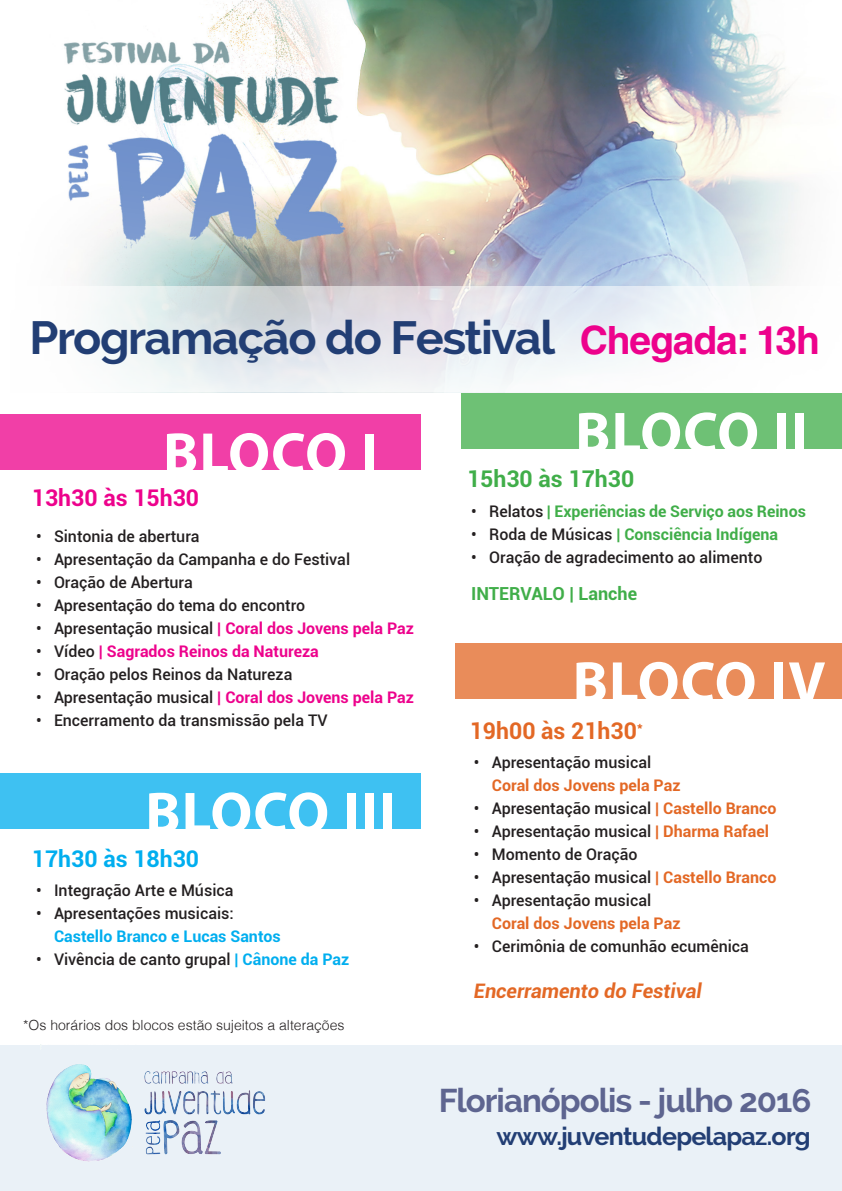
<style>
.page{position:relative;width:842px;height:1191px;background:#fff}
.page>*{position:absolute;margin:0;border:0;box-sizing:border-box;transform-origin:0 0}
.t1{font:700 59.3px "Myriad Pro";letter-spacing:.02em;color:#fff}
.t2{font:700 46.7px "Raleway";letter-spacing:-.03em;color:#223e74}
.t3{font:700 33px "Raleway";letter-spacing:-.03em;color:#5e6590}
.t4{font:700 25px "Raleway";letter-spacing:-.03em;color:#223e74}
.t5{font:700 23px "Roboto";color:#e36825}
.t6{font:700 23px "Roboto";color:#ed028c}
.t7{font:700 23px "Roboto";color:#00aeef}
.t8{font:700 23px "Roboto";color:#40ae49}
.t9{font:italic 700 20px "Roboto";color:#e36825}
.t10{font:700 18px "Roboto";color:#40ae49}
.t11{font:500 16px "Roboto";color:#231f20}
.t12{font:700 16px "Roboto";color:#ed028c}
.t13{font:700 16px/23px "Roboto";color:#e36825}
.t14{font:700 16px "Roboto";color:#40ae49}
.t15{font:700 16px/23px "Roboto";color:#00aeef}
.t16{font:300 14px "Helvetica";color:#231f20}
.s1{font-family:"Helvetica LT Std";font-size:39px;color:#ed028c}
.s2{font-weight:500;color:#231f20}
.s3{font-weight:700;color:#00aeef}
.s4{font-weight:700;color:#e36825}
</style>
<div class="page">
<img style="left:63px;top:0;width:738px;height:287px">
<svg style="left:97px;top:287px;width:628px;height:105px"></svg>
<div style="left:0;top:1045px;width:842px;height:146px;background:#eaf1f7"></div>
<div style="left:0;top:414px;width:420px;height:55px;background:#f13fa7"></div>
<div style="left:455px;top:643px;width:387px;height:55px;background:#e98c5a"></div>
<div style="left:0;top:773px;width:420px;height:55px;background:#3ec1f2"></div>
<div style="left:461px;top:393px;width:381px;height:56px;background:#6ec175"></div>
<img style="left:46px;top:1064px;width:220px;height:98px">
<p class="t2" style="left:30px;top:311px;width:792px">Programação do Festival <span class="s1">Chegada: 13h</span></p>
<p class="t1" style="left:163px;top:415px;width:216px">BLOCO I</p>
<p class="t6" style="left:32px;top:482px;width:169px">13h30 às 15h30</p>
<p class="t11" style="left:36px;top:525px;width:165px">• Sintonia de abertura</p>
<p class="t11" style="left:36px;top:548px;width:316px">• Apresentação da Campanha e do Festival</p>
<p class="t11" style="left:36px;top:571px;width:158px">• Oração de Abertura</p>
<p class="t11" style="left:36px;top:594px;width:271px">• Apresentação do tema do encontro</p>
<p class="t12" style="left:36px;top:617px;width:379px"><span class="s2">• Apresentação musical</span> | Coral dos Jovens pela Paz</p>
<p class="t12" style="left:36px;top:640px;width:284px"><span class="s2">• Vídeo</span> | Sagrados Reinos da Natureza</p>
<p class="t11" style="left:36px;top:663px;width:258px">• Oração pelos Reinos da Natureza</p>
<p class="t12" style="left:36px;top:686px;width:379px"><span class="s2">• Apresentação musical</span> | Coral dos Jovens pela Paz</p>
<p class="t11" style="left:36px;top:709px;width:293px">• Encerramento da transmissão pela TV</p>
<p class="t1" style="left:145px;top:774px;width:252px">BLOCO III</p>
<p class="t7" style="left:32px;top:843px;width:169px">17h30 às 18h30</p>
<p class="t11" style="left:36px;top:879px;width:199px">• Integração Arte e Música</p>
<p class="t15" style="left:54px;top:901px;width:228px;text-indent:-18px"><span class="s2">• Apresentações musicais:<br></span>Castello Branco e Lucas Santos</p>
<p class="t11" style="left:36px;top:948px;width:315px">• Vivência de canto grupal <span class="s3">| Cânone da Paz</span></p>
<p class="t16" style="left:23px;top:1013px;width:323px">*Os horários dos blocos estão sujeitos a alterações</p>
<p class="t1" style="left:575px;top:394px;width:234px">BLOCO II</p>
<p class="t8" style="left:467px;top:462px;width:169px">15h30 às 17h30</p>
<p class="t14" style="left:471px;top:500px;width:336px"><span class="s2">• Relatos</span> | Experiências de Serviço aos Reinos</p>
<p class="t14" style="left:471px;top:523px;width:308px"><span class="s2">• Roda de Músicas</span> | Consciência Indígena</p>
<p class="t11" style="left:471px;top:546px;width:293px">• Oração de agradecimento ao alimento</p>
<p class="t10" style="left:471px;top:580px;width:167px">INTERVALO | Lanche</p>
<p class="t1" style="left:573px;top:644px;width:254px">BLOCO IV</p>
<p class="t5" style="left:470px;top:714px;width:174px">19h00 às 21h30<sup>*</sup></p>
<p class="t13" style="left:492px;top:749px;width:190px;text-indent:-18px"><span class="s2">• Apresentação musical<br></span>Coral dos Jovens pela Paz</p>
<p class="t11" style="left:474px;top:796px;width:304px">• Apresentação musical <span class="s4">| Castello Branco</span></p>
<p class="t11" style="left:474px;top:819px;width:297px">• Apresentação musical <span class="s4">| Dharma Rafael</span></p>
<p class="t11" style="left:474px;top:842px;width:165px">• Momento de Oração</p>
<p class="t11" style="left:474px;top:865px;width:304px">• Apresentação musical <span class="s4">| Castello Branco</span></p>
<p class="t13" style="left:492px;top:887px;width:190px;text-indent:-18px"><span class="s2">• Apresentação musical<br></span>Coral dos Jovens pela Paz</p>
<p class="t11" style="left:474px;top:934px;width:277px">• Cerimônia de comunhão ecumênica</p>
<p class="t9" style="left:474px;top:976px;width:229px">Encerramento do Festival</p>
<p class="t3" style="left:439px;top:1081px;width:374px">Florianópolis - julho 2016</p>
<p class="t4" style="left:496px;top:1122px;width:316px">www.juventudepelapaz.org</p>
</div>
